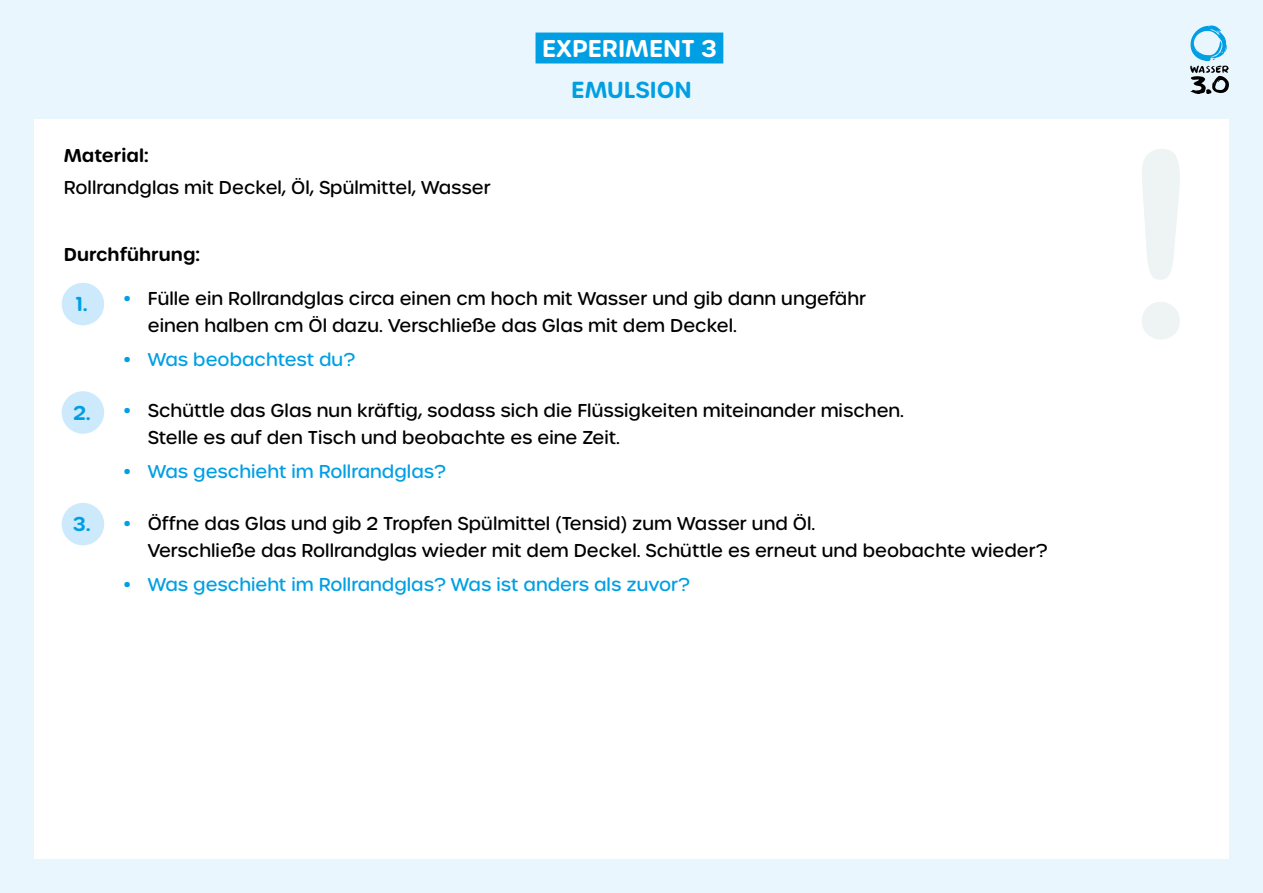
<style>
.page{position:relative;width:1263px;height:893px;background:#eaf6fe}
.page>*{position:absolute;margin:0;border:0;box-sizing:border-box;transform-origin:0 0}
.t1{font:600 23.55px "Urbane Rounded";color:#fff}
.t2{font:600 22.5px "Urbane Rounded";color:#009fe3}
.t3{font:600 19.5px "Urbane Rounded";color:#009fe3}
.t4{font:500 18px/27px "Urbane Rounded";color:#000}
.t5{font:500 18px "Urbane Rounded";color:#009fe3}
.t6{font:600 18px "Urbane Rounded";color:#000}
.s1{color:#009fe3}
</style>
<div class="page">
<div style="left:34px;top:119px;width:1195px;height:740px;background:#fff"></div>
<div style="left:535px;top:33px;width:188px;height:30px;background:#009fe3"></div>
<div style="left:62px;top:283px;width:42px;height:42px;background:#cdeafc;border-radius:50%"></div>
<div style="left:62px;top:503px;width:42px;height:42px;background:#cdeafc;border-radius:50%"></div>
<div style="left:62px;top:391px;width:42px;height:43px;background:#cdeafc;border-radius:50%"></div>
<svg style="left:1190px;top:25px;width:39px;height:69px"></svg>
<p class="t6" style="left:64px;top:144px;width:86px">Material:</p>
<p class="t4" style="left:64px;top:174px;width:428px">Rollrandglas mit Deckel, Öl, Spülmittel, Wasser</p>
<h1 class="t1" style="left:542px;top:32px;width:176px">EXPERIMENT 3</h1>
<p class="t2" style="left:571px;top:74px;width:122px">EMULSION</p>
<p class="t6" style="left:64px;top:243px;width:138px">Durchführung:</p>
<p class="t4" style="left:148px;top:285px;width:720px;text-indent:-24px"><span class="s1">•</span> Fülle ein Rollrandglas circa einen cm hoch mit Wasser und gib dann ungefähr einen halben cm Öl dazu. Verschließe das Glas mit dem Deckel.</p>
<p class="t5" style="left:124px;top:347px;width:233px">• Was beobachtest du?</p>
<p class="t4" style="left:148px;top:397px;width:758px;text-indent:-24px"><span class="s1">•</span> Schüttle das Glas nun kräftig, sodass sich die Flüssigkeiten miteinander mischen.<br>Stelle es auf den Tisch und beobachte es eine Zeit.</p>
<p class="t5" style="left:124px;top:460px;width:324px">• Was geschieht im Rollrandglas?</p>
<p class="t4" style="left:148px;top:510px;width:901px;text-indent:-24px"><span class="s1">•</span> Öffne das Glas und gib 2 Tropfen Spülmittel (Tensid) zum Wasser und Öl.<br>Verschließe das Rollrandglas wieder mit dem Deckel. Schüttle es erneut und beobachte wieder?</p>
<p class="t5" style="left:124px;top:572px;width:568px">• Was geschieht im Rollrandglas? Was ist anders als zuvor?</p>
<p class="t3" style="left:76px;top:291px;width:13px">1.</p>
<p class="t3" style="left:73px;top:400px;width:19px">2.</p>
<p class="t3" style="left:73px;top:511px;width:19px">3.</p>
</div>
